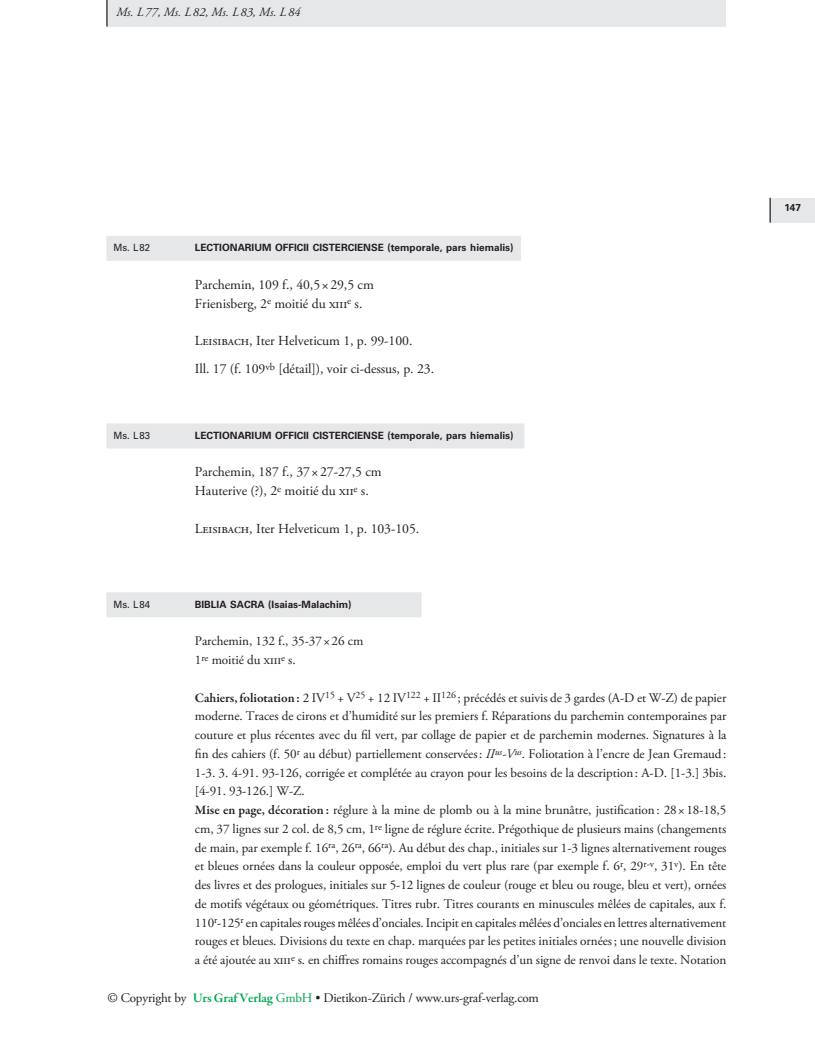
<style>
.page{position:relative;width:815px;height:1053px;background:#fff}
.page>*{position:absolute;margin:0;border:0;box-sizing:border-box;transform-origin:0 0}
.HS_Grundtext{font:13.75px "Adobe Garamond Pro";letter-spacing:-.005em;color:#231f20}
.HS_Grundtext-2{font:13.12px/18.8px "Adobe Garamond Pro";letter-spacing:-.005em;color:#231f20;text-align:justify}
.Seitentitel_rechts{font:italic 12.5px "Adobe Garamond Pro";color:#231f20}
.HS_Titel_1-zeilig{font:700 10px "Univers";color:#231f20}
.HS_Titel_1-zeilig-2{font:10px "Univers";color:#231f20;scale:.95 1}
.s1{font-family:"Garamond Premr Pro";font-weight:600}
.s2{font-style:italic}
.s3{font-family:"Garamond Premr Pro";font-weight:600;color:#00a54f}
.s4{color:#00a54f}
</style>
<div class="page">
<div style="left:107px;top:0;width:619px;height:27px;background:#e6e7e9"></div>
<hr style="left:106px;top:0;width:2px;height:27px;background:#231f20">
<div style="left:770px;top:198px;width:45px;height:24px;background:#e6e7e9"></div>
<hr style="left:769px;top:198px;width:2px;height:24px;background:#231f20">
<div style="left:106px;top:236px;width:415px;height:25px;background:#e6e7e9"></div>
<div style="left:106px;top:423px;width:418px;height:25px;background:#e6e7e9"></div>
<div style="left:106px;top:592px;width:316px;height:25px;background:#e6e7e9"></div>
<p class="Seitentitel_rechts" style="left:116px;top:4px;width:186px">Ms. L77, Ms. L82, Ms. L83, Ms. L84</p>
<p class="HS_Titel_1-zeilig-2" style="left:113px;top:242px;width:40px">Ms. L82</p>
<p class="HS_Titel_1-zeilig" style="left:195px;top:242px;width:320px">LECTIONARIUM OFFICII CISTERCIENSE (temporale, pars hiemalis)</p>
<p class="HS_Grundtext" style="left:195px;top:276px;width:180px">Parchemin, 109 f., 40,5×29,5 cm</p>
<p class="HS_Grundtext" style="left:195px;top:295px;width:169px">Frienisberg, 2<sup>e</sup> moitié du xiii<sup>e</sup> s.</p>
<p class="HS_Grundtext" style="left:195px;top:332px;width:219px">Leisibach, Iter Helveticum 1, p. 99-100.</p>
<p class="HS_Grundtext" style="left:195px;top:360px;width:241px">Ill. 17 (f. 109<sup>vb</sup> [détail]), voir ci-dessus, p. 23.</p>
<p class="HS_Titel_1-zeilig-2" style="left:113px;top:429px;width:40px">Ms. L83</p>
<p class="HS_Titel_1-zeilig" style="left:195px;top:429px;width:320px">LECTIONARIUM OFFICII CISTERCIENSE (temporale, pars hiemalis)</p>
<p class="HS_Grundtext" style="left:195px;top:464px;width:188px">Parchemin, 187 f., 37×27-27,5 cm</p>
<p class="HS_Grundtext" style="left:195px;top:482px;width:175px">Hauterive (?), 2<sup>e</sup> moitié du xii<sup>e</sup> s.</p>
<p class="HS_Grundtext" style="left:195px;top:520px;width:226px">Leisibach, Iter Helveticum 1, p. 103-105.</p>
<p class="HS_Titel_1-zeilig-2" style="left:113px;top:598px;width:40px">Ms. L84</p>
<p class="HS_Titel_1-zeilig" style="left:195px;top:598px;width:158px">BIBLIA SACRA (Isaias-Malachim)</p>
<p class="HS_Grundtext-2" style="left:195px;top:632px;width:170px">Parchemin, 132 f., 35-37×26 cm</p>
<p class="HS_Grundtext-2" style="left:195px;top:651px;width:102px">1<sup>re</sup> moitié du xiii<sup>e</sup> s.</p>
<p class="HS_Grundtext-2" style="left:195px;top:688px;width:533px"><span class="s1">Cahiers, foliotation:</span> 2 IV<sup>15</sup> + V<sup>25</sup> + 12 IV<sup>122</sup> + II<sup>126</sup> ; précédés et suivis de 3 gardes (A-D et W-Z) de papier moderne. Traces de cirons et d’humidité sur les premiers f. Réparations du parchemin contemporaines par couture et plus récentes avec du fil vert, par collage de papier et de parchemin modernes. Signatures à la fin des cahiers (f. 50<sup>r</sup> au début) partiellement conservées: <span class="s2">II</span><sup>us</sup><span class="s2">-V</span><sup>us</sup>. Foliotation à l’encre de Jean Gremaud:<br>1-3. 3. 4-91. 93-126, corrigée et complétée au crayon pour les besoins de la description: A-D. [1-3.] 3bis. [4-91. 93-126.] W-Z.</p>
<p class="HS_Grundtext-2" style="left:195px;top:801px;width:533px"><span class="s1">Mise en page, décoration:</span> réglure à la mine de plomb ou à la mine brunâtre, justification: 28×18-18,5 cm, 37 lignes sur 2 col. de 8,5 cm, 1<sup>re</sup> ligne de réglure écrite. Prégothique de plusieurs mains (changements de main, par exemple f. 16<sup>ra</sup>, 26<sup>ra</sup>, 66<sup>ra</sup>). Au début des chap., initiales sur 1-3 lignes alternativement rouges et bleues ornées dans la couleur opposée, emploi du vert plus rare (par exemple f. 6<sup>r</sup>, 29<sup>r-v</sup>, 31<sup>v</sup>). En tête des livres et des prologues, initiales sur 5-12 lignes de couleur (rouge et bleu ou rouge, bleu et vert), ornées de motifs végétaux ou géométriques. Titres rubr. Titres courants en minuscules mêlées de capitales, aux f.<br>110<sup>r</sup>-125<sup>r</sup> en capitales rouges mêlées d’onciales. Incipit en capitales mêlées d’onciales en lettres alternativement rouges et bleues. Divisions du texte en chap. marquées par les petites initiales ornées; une nouvelle division a été ajoutée au xiii<sup>e</sup> s. en chiffres romains rouges accompagnés d’un signe de renvoi dans le texte. Notation</p>
<p class="HS_Grundtext-2" style="left:108px;top:988px;width:433px">© Copyright by <span class="s3">Urs Graf Verlag</span> <span class="s4">GmbH</span> • Dietikon-Zürich / www.urs-graf-verlag.com</p>
<p class="HS_Titel_1-zeilig" style="left:784px;top:202px;width:18px">147</p>
</div>
